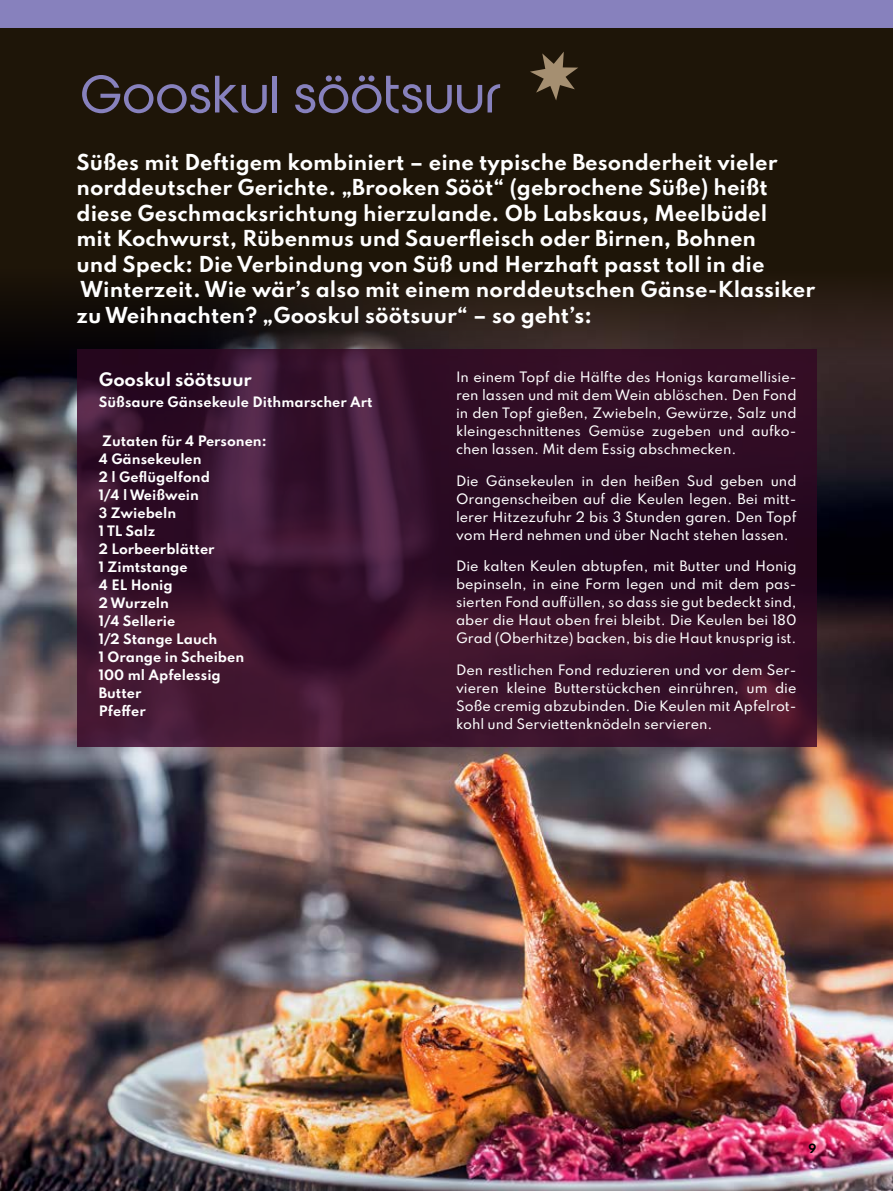
<style>
.page{position:relative;width:893px;height:1191px;background:#fff}
.page>*{position:absolute;margin:0;border:0;box-sizing:border-box;transform-origin:0 0}
.t1{font:300 51px "Qualy";color:#8781bd}
.t2{font:700 19.5px/25.5px "Spartan";color:#fff}
.t3{font:700 16.5px "Spartan";letter-spacing:-.01em;color:#fff}
.t4{font:500 12.75px/18px "Spartan";color:#fff;text-align:justify}
.t5{font:700 12.75px/18px "Spartan";color:#fff}
.t6{font:700 11.25px "Spartan";color:#000}
</style>
<div class="page">
<img style="left:0;top:362px;width:893px;height:829px">
<div style="left:0;top:0;width:893px;height:362px;background:#1e1508"></div>
<hr style="left:0;top:767px;width:1px;height:424px;background:#1f6b7c">
<svg style="left:77px;top:349px;width:739px;height:397px;background:#36102a"></svg>
<div style="left:0;top:0;width:893px;height:28px;background:#8781bd"></div>
<svg style="left:530px;top:52px;width:48px;height:48px"></svg>
<h1 class="t1" style="left:80px;top:64px;width:423px">Gooskul söötsuur</h1>
<p class="t2" style="left:77px;top:149px;width:740px">Süßes mit Deftigem kombiniert – eine typische Besonderheit vieler norddeutscher Gerichte. „Brooken Sööt“ (gebrochene Süße) heißt diese Geschmacksrichtung hierzulande. Ob Labskaus, Meelbüdel<br>mit Kochwurst, Rübenmus und Sauerfleisch oder Birnen, Bohnen<br>und Speck: Die Verbindung von Süß und Herzhaft passt toll in die Winterzeit. Wie wär’s also mit einem norddeutschen Gänse-Klassiker zu Weihnachten? „Gooskul söötsuur“ – so geht’s:</p>
<p class="t3" style="left:99px;top:366px;width:154px">Gooskul söötsuur</p>
<p class="t5" style="left:99px;top:392px;width:275px">Süßsaure Gänsekeule Dithmarscher Art</p>
<p class="t5" style="left:99px;top:431px;width:169px">Zutaten für 4 Personen:<br>4 Gänsekeulen<br>2 l Geflügelfond<br>1/4 l Weißwein<br>3 Zwiebeln<br>1 TL Salz<br>2 Lorbeerblätter<br>1 Zimtstange<br>4 EL Honig<br>2 Wurzeln<br>1/4 Sellerie<br>1/2 Stange Lauch<br>1 Orange in Scheiben<br>100 ml Apfelessig<br>Butter<br>Pfeffer</p>
<p class="t4" style="left:456px;top:368px;width:342px">In einem Topf die Hälfte des Honigs karamellisie&shy;ren lassen und mit dem Wein ablöschen. Den Fond in den Topf gießen, Zwiebeln, Gewürze, Salz und kleingeschnittenes Gemüse zugeben und aufko&shy;chen lassen. Mit dem Essig abschmecken.</p>
<p class="t4" style="left:456px;top:471px;width:342px">Die Gänsekeulen in den heißen Sud geben und Orangenscheiben auf die Keulen legen. Bei mitt&shy;lerer Hitzezufuhr 2 bis 3 Stunden garen. Den Topf vom Herd nehmen und über Nacht stehen lassen.</p>
<p class="t4" style="left:456px;top:557px;width:342px">Die kalten Keulen abtupfen, mit Butter und Honig bepinseln, in eine Form legen und mit dem pas&shy;sierten Fond auffüllen, so dass sie gut bedeckt sind, aber die Haut oben frei bleibt. Die Keulen bei 180<br>Grad (Oberhitze) backen, bis die Haut knusprig ist.</p>
<p class="t4" style="left:456px;top:660px;width:342px">Den restlichen Fond reduzieren und vor dem Ser&shy;vieren kleine Butterstückchen einrühren, um die Soße cremig abzubinden. Die Keulen mit Apfelrot&shy;kohl und Serviettenknödeln servieren.</p>
<p class="t6" style="left:808px;top:1139px;width:9px">9</p>
</div>
